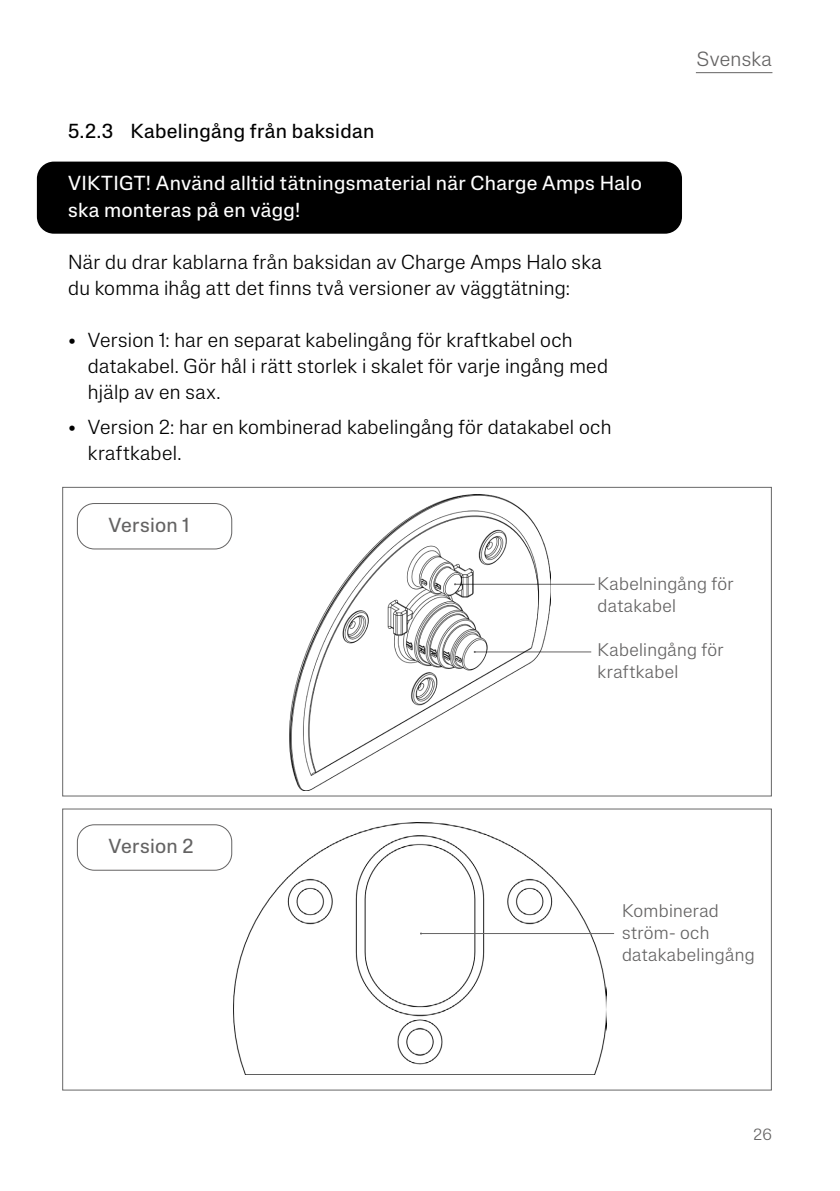
<style>
.page{position:relative;width:840px;height:1191px;background:#fff}
.page>*{position:absolute;margin:0;border:0;box-sizing:border-box;transform-origin:0 0}
.t1{font:300 20.2px "Lateral Standard";letter-spacing:.015em;color:#646363}
.t2{font:300 20px/26px "Lateral Standard";letter-spacing:.015em;color:#000}
.t3{font:20px/26px "Lateral Standard";letter-spacing:.015em;color:#fff}
.t4{font:20px "Lateral Standard";letter-spacing:.015em;color:#000}
.t5{font:20px "Lateral Standard";letter-spacing:.015em;color:#646363}
.t6{font:300 18px/22px "Lateral Standard";letter-spacing:.02em;color:#646363}
.t7{font:300 16px "Lateral Standard";color:#646363}
</style>
<div class="page">
<hr style="left:695px;top:72px;width:77px;height:1px;background:#646363">
<div style="left:37px;top:162px;width:644px;height:72px;background:#000;border-radius:17px"></div>
<hr style="left:474px;top:651px;width:117px;height:1px;background:#646363">
<hr style="left:455px;top:584px;width:139px;height:1px;background:#646363">
<div style="left:77px;top:503px;width:155px;height:46px;border:1px solid #646363;border-radius:17px"></div>
<img style="left:289px;top:495px;width:261px;height:295px">
<img style="left:233px;top:822px;width:373px;height:252px">
<hr style="left:421px;top:933px;width:192px;height:1px;background:#646363">
<div style="left:77px;top:824px;width:155px;height:46px;border:1px solid #646363;border-radius:17px"></div>
<p class="t4" style="left:68px;top:120px;width:307px">5.2.3 Kabelingång från baksidan</p>
<p class="t3" style="left:68px;top:170px;width:575px">VIKTIGT! Använd alltid tätningsmaterial när Charge Amps Halo ska monteras på en vägg!</p>
<p class="t2" style="left:68px;top:248px;width:534px">När du drar kablarna från baksidan av Charge Amps Halo ska du komma ihåg att det finns två versioner av väggtätning:</p>
<p class="t2" style="left:88px;top:326px;width:521px;text-indent:-20px">• Version 1: har en separat kabelingång för kraftkabel och datakabel. Gör hål i rätt storlek i skalet för varje ingång med hjälp av en sax.</p>
<p class="t2" style="left:88px;top:413px;width:524px;text-indent:-20px">• Version 2: har en kombinerad kabelingång för datakabel och kraftkabel.</p>
<p class="t5" style="left:108px;top:513px;width:82px">Version 1</p>
<p class="t1" style="left:696px;top:48px;width:76px">Svenska</p>
<p class="t5" style="left:108px;top:835px;width:86px">Version 2</p>
<p class="t6" style="left:597px;top:572px;width:137px">Kabelningång för datakabel</p>
<p class="t6" style="left:597px;top:639px;width:128px">Kabelingång för kraftkabel</p>
<p class="t6" style="left:621px;top:900px;width:134px">Kombinerad ström- och datakabelingång</p>
<p class="t7" style="left:753px;top:1125px;width:20px">26</p>
</div>
